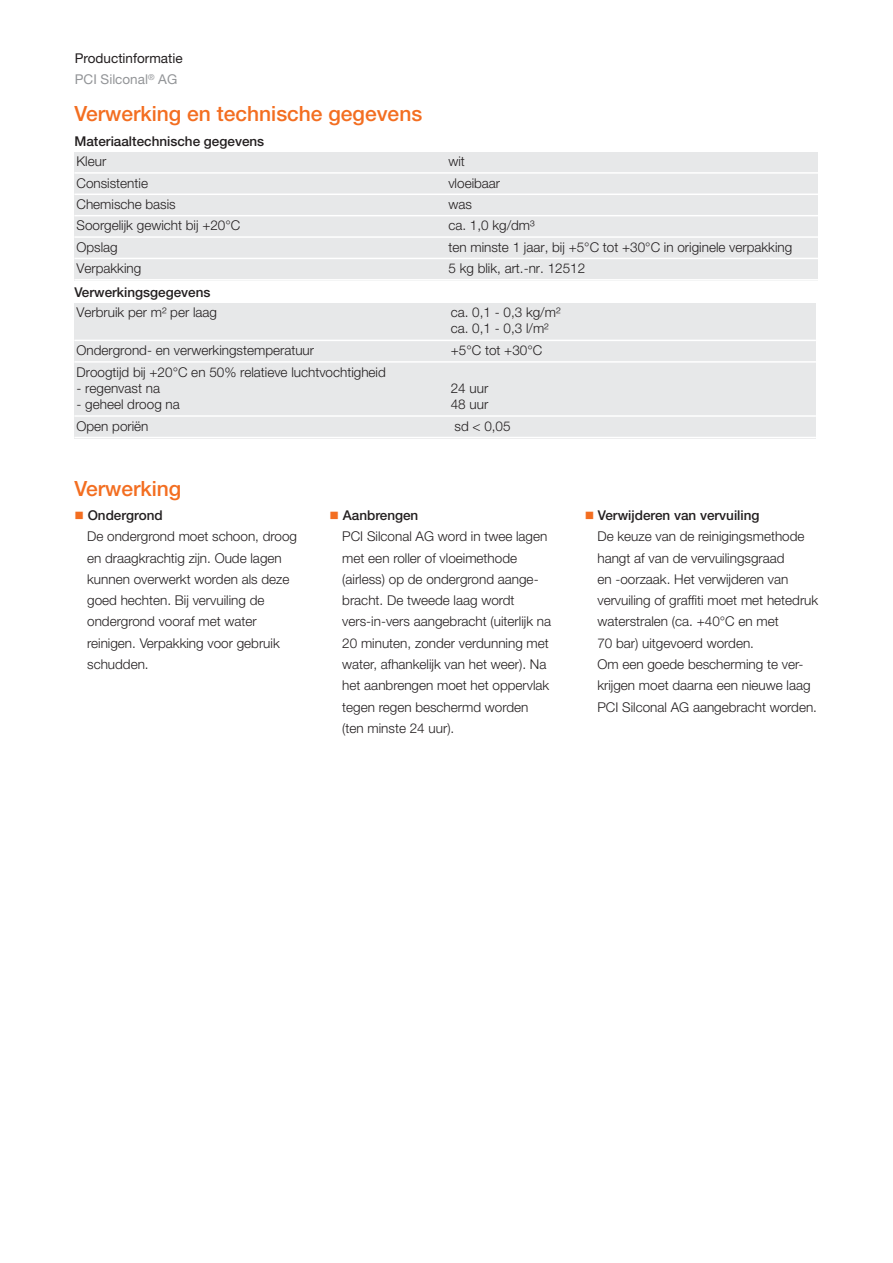
<style>
.page{position:relative;width:893px;height:1263px;background:#fff}
.page>*{position:absolute;margin:0;border:0;box-sizing:border-box;transform-origin:0 0}
.t1{font:500 21px "Helvetica Neue LT Pro";color:#f36e21}
.t2{font:300 13.5px/21.3px "Helvetica Neue LT Pro";color:#231f20}
.t3{font:500 13.5px "Helvetica Neue LT Pro";color:#231f20}
.t4{font:13.5px/21.3px "Helvetica Neue LT Pro";color:#231f20}
.s1{color:#939598}
.s2{color:#f36e21}
.s3{font-weight:500}
</style>
<div class="page">
<div style="left:74px;top:152px;width:372px;height:21px;background:#e7e8e9"></div>
<div style="left:446px;top:152px;width:372px;height:21px;background:#e7e8e9"></div>
<div style="left:74px;top:173px;width:372px;height:21px;background:#e7e8e9"></div>
<div style="left:446px;top:173px;width:372px;height:21px;background:#e7e8e9"></div>
<div style="left:74px;top:194px;width:372px;height:22px;background:#e7e8e9"></div>
<div style="left:446px;top:194px;width:372px;height:22px;background:#e7e8e9"></div>
<div style="left:74px;top:216px;width:372px;height:21px;background:#e7e8e9"></div>
<div style="left:446px;top:216px;width:372px;height:21px;background:#e7e8e9"></div>
<div style="left:74px;top:237px;width:372px;height:21px;background:#e7e8e9"></div>
<div style="left:446px;top:237px;width:372px;height:21px;background:#e7e8e9"></div>
<div style="left:74px;top:258px;width:372px;height:23px;background:#e7e8e9"></div>
<div style="left:446px;top:258px;width:372px;height:23px;background:#e7e8e9"></div>
<hr style="left:74px;top:172px;width:744px;height:2px;background:#fff">
<hr style="left:74px;top:194px;width:744px;height:1px;background:#fff">
<hr style="left:74px;top:215px;width:744px;height:1px;background:#fff">
<hr style="left:74px;top:236px;width:744px;height:2px;background:#fff">
<hr style="left:74px;top:258px;width:744px;height:1px;background:#fff">
<hr style="left:74px;top:279px;width:744px;height:2px;background:#fff">
<div style="left:74px;top:303px;width:375px;height:37px;background:#e7e8e9"></div>
<div style="left:449px;top:303px;width:367px;height:37px;background:#e7e8e9"></div>
<div style="left:74px;top:340px;width:375px;height:22px;background:#e7e8e9"></div>
<div style="left:449px;top:340px;width:367px;height:22px;background:#e7e8e9"></div>
<div style="left:74px;top:362px;width:375px;height:54px;background:#e7e8e9"></div>
<div style="left:449px;top:362px;width:367px;height:54px;background:#e7e8e9"></div>
<div style="left:74px;top:416px;width:375px;height:22px;background:#e7e8e9"></div>
<div style="left:449px;top:416px;width:367px;height:22px;background:#e7e8e9"></div>
<hr style="left:74px;top:340px;width:742px;height:1px;background:#fff">
<hr style="left:74px;top:361px;width:742px;height:2px;background:#fff">
<hr style="left:74px;top:415px;width:742px;height:2px;background:#fff">
<hr style="left:74px;top:437px;width:742px;height:1px;background:#fff">
<p class="t4" style="left:75px;top:49px;width:109px">Productinformatie<br><span class="s1">PCI Silconal</span><sup>®</sup> <span class="s1">AG</span></p>
<h1 class="t1" style="left:74px;top:106px;width:349px">Verwerking en technische gegevens</h1>
<p class="t3" style="left:74px;top:136px;width:191px">Materiaaltechnische gegevens</p>
<p class="t2" style="left:77px;top:152px;width:31px">Kleur</p>
<p class="t2" style="left:448px;top:152px;width:18px">wit</p>
<p class="t2" style="left:77px;top:173px;width:73px">Consistentie</p>
<p class="t2" style="left:448px;top:173px;width:53px">vloeibaar</p>
<p class="t2" style="left:77px;top:195px;width:101px">Chemische basis</p>
<p class="t2" style="left:448px;top:195px;width:25px">was</p>
<p class="t2" style="left:77px;top:216px;width:165px">Soorgelijk gewicht bij +20°C</p>
<p class="t2" style="left:448px;top:216px;width:88px">ca. 1,0 kg/dm³</p>
<p class="t2" style="left:77px;top:237px;width:43px">Opslag</p>
<p class="t2" style="left:448px;top:237px;width:345px">ten minste 1 jaar, bij +5°C tot +30°C in originele verpakking</p>
<p class="t2" style="left:77px;top:259px;width:66px">Verpakking</p>
<p class="t2" style="left:448px;top:259px;width:138px">5 kg blik, art.-nr. 12512</p>
<p class="t2" style="left:77px;top:303px;width:142px">Verbruik per m² per laag</p>
<p class="t2" style="left:451px;top:306px;width:111px;line-height:16.2px">ca. 0,1 - 0,3 kg/m² ca. 0,1 - 0,3 l/m²</p>
<p class="t2" style="left:77px;top:341px;width:239px">Ondergrond- en verwerkingstemperatuur</p>
<p class="t2" style="left:451px;top:341px;width:93px">+5°C tot +30°C</p>
<p class="t2" style="left:77px;top:362px;width:311px">Droogtijd bij +20°C en 50% relatieve luchtvochtigheid</p>
<p class="t2" style="left:77px;top:379px;width:85px">- regenvast na</p>
<p class="t2" style="left:77px;top:395px;width:105px">- geheel droog na</p>
<p class="t3" style="left:74px;top:287px;width:138px">Verwerkingsgegevens</p>
<p class="t2" style="left:451px;top:381px;width:39px;line-height:16.2px">24 uur<br>48 uur</p>
<p class="t2" style="left:77px;top:416px;width:74px">Open poriën</p>
<p class="t2" style="left:454px;top:416px;width:58px">sd &lt; 0,05</p>
<h1 class="t1" style="left:74px;top:480px;width:108px">Verwerking</h1>
<p class="t2" style="left:87px;top:506px;width:211px;text-indent:-13px"><span class="s2">■</span> <span class="s3">Ondergrond<br></span>De ondergrond moet schoon, droog en draagkrachtig zijn. Oude lagen kunnen overwerkt worden als deze goed hechten. Bij vervuiling de ondergrond vooraf met water reinigen. Verpakking voor gebruik schudden.</p>
<p class="t2" style="left:342px;top:506px;width:210px;text-indent:-13px"><span class="s2">■</span> <span class="s3">Aanbrengen<br></span>PCI Silconal AG word in twee lagen met een roller of vloeimethode (airless) op de ondergrond aange&shy;bracht. De tweede laag wordt vers-in-vers aangebracht (uiterlijk na<br>20 minuten, zonder verdunning met water, afhankelijk van het weer). Na het aanbrengen moet het oppervlak tegen regen beschermd worden (ten minste 24 uur).</p>
<p class="t2" style="left:597px;top:506px;width:222px;text-indent:-13px"><span class="s2">■</span> <span class="s3">Verwijderen van vervuiling<br></span>De keuze van de reinigingsmethode hangt af van de vervuilingsgraad<br>en -oorzaak. Het verwijderen van vervuiling of graffiti moet met hetedruk waterstralen (ca. +40°C en met<br>70 bar) uitgevoerd worden.<br>Om een goede bescherming te ver&shy;krijgen moet daarna een nieuwe laag PCI Silconal AG aangebracht worden.</p>
</div>
